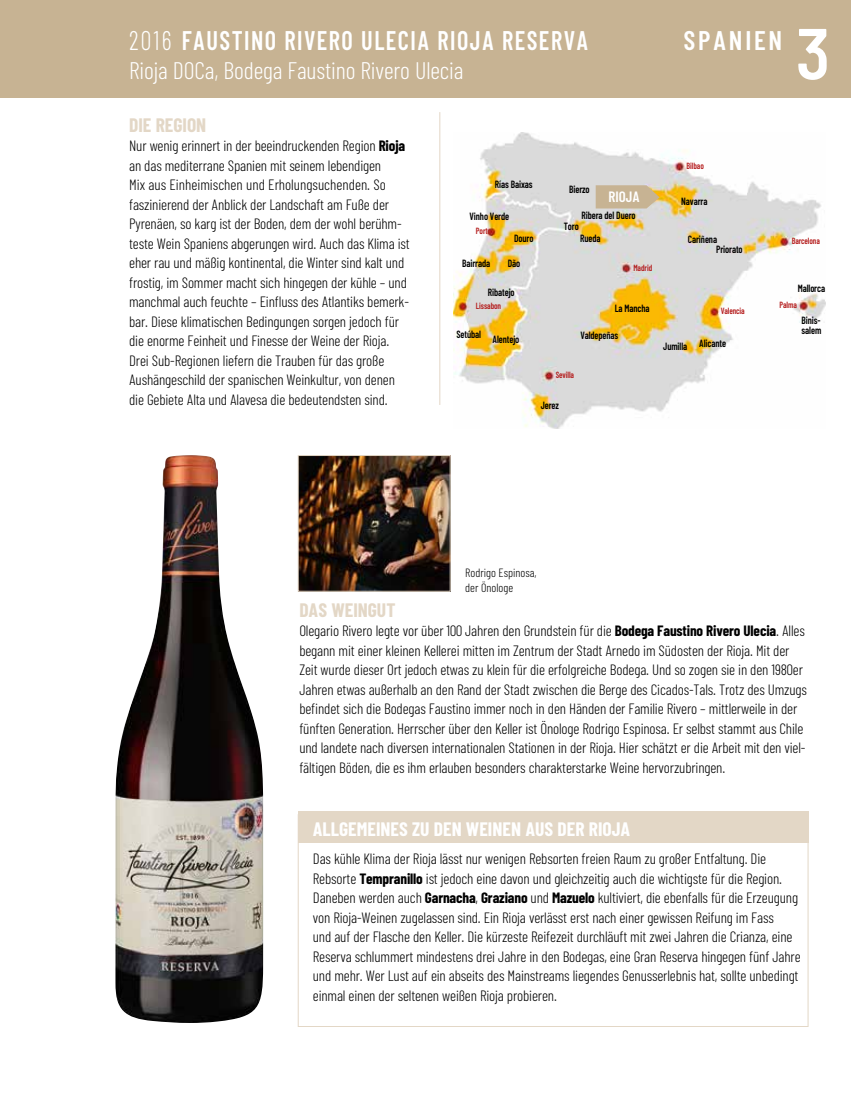
<style>
.page{position:relative;width:851px;height:1106px;background:#fff}
.page>*{position:absolute;margin:0;border:0;box-sizing:border-box;transform-origin:0 0}
.t1{font:600 72px "Barlow Condensed";color:#fff}
.t2{font:600 27px "Barlow Condensed";letter-spacing:.06em;color:#fff;scale:.9 1}
.t3{font:600 27px "Barlow Condensed";letter-spacing:.1em;color:#fff}
.t4{font:300 24px "Barlow Condensed";letter-spacing:-.005em;color:#fff}
.t5{font:700 19.5px "Barlow Condensed";color:#fff}
.t6{font:700 19.5px "Barlow Condensed";color:#e3d7c6}
.t7{font:300 15px/19.5px "Barlow Condensed";letter-spacing:-.01em;color:#000}
.t8{font:600 15px "Barlow Condensed";color:#fff}
.t9{font:300 12px/15px "Barlow Condensed";color:#000}
.t10{font:600 10.5px/10.5px "Barlow Condensed";letter-spacing:-.01em;color:#000;scale:.9 1}
.t11{font:600 9px "Barlow Condensed";letter-spacing:-.01em;color:#b51f1f;scale:.9 1}
.s1{font-weight:300}
.s2{font-weight:700}
</style>
<div class="page">
<div style="left:0;top:0;width:850px;height:98px;background:#c7b393"></div>
<div style="left:298px;top:811px;width:510px;height:32px;background:#e3d7c6"></div>
<div style="left:298px;top:814px;width:510px;height:212px;border:1px solid #e3d7c6"></div>
<hr style="left:439px;top:112px;width:1px;height:293px;background:#e3d7c6">
<img style="left:453px;top:132px;width:372px;height:296px">
<svg style="left:595px;top:185px;width:64px;height:23px"></svg>
<img style="left:115px;top:455px;width:148px;height:568px">
<img style="left:300px;top:457px;width:148px;height:132px">
<div style="left:298px;top:455px;width:152px;height:136px;border:1px solid #e3d7c6"></div>
<h2 class="t2" style="left:129px;top:23px;width:511px"><span class="s1">2016</span> FAUSTINO RIVERO ULECIA RIOJA RESERVA</h2>
<h3 class="t4" style="left:129px;top:55px;width:336px">Rioja DOCa, Bodega Faustino Rivero Ulecia</h3>
<h2 class="t3" style="left:683px;top:23px;width:100px">SPANIEN</h2>
<h1 class="t1" style="left:796px;top:9px;width:35px">3</h1>
<h3 class="t6" style="left:129px;top:112px;width:79px">DIE REGION</h3>
<p class="t7" style="left:129px;top:136px;width:282px">Nur wenig erinnert in der beeindruckenden Region <span class="s2">Rioja </span>an das mediterrane Spanien mit seinem lebendigen<br>Mix aus Einheimischen und Erholungsuchenden. So faszinierend der Anblick der Landschaft am Fuße der Pyrenäen, so karg ist der Boden, dem der wohl berühm&shy;teste Wein Spaniens abgerungen wird. Auch das Klima ist eher rau und mäßig kontinental, die Winter sind kalt und frostig, im Sommer macht sich hingegen der kühle – und manchmal auch feuchte – Einfluss des Atlantiks bemerk&shy;bar. Diese klimatischen Bedingungen sorgen jedoch für die enorme Feinheit und Finesse der Weine der Rioja.<br>Drei Sub-Regionen liefern die Trauben für das große Aushängeschild der spanischen Weinkultur, von denen die Gebiete Alta und Alavesa die bedeutendsten sind.</p>
<p class="t10" style="left:495px;top:179px;width:43px">Rías Baixas</p>
<p class="t10" style="left:569px;top:184px;width:24px">Bierzo</p>
<p class="t8" style="left:608px;top:187px;width:33px">RIOJA</p>
<p class="t10" style="left:469px;top:211px;width:46px">Vinho Verde</p>
<p class="t11" style="left:476px;top:225px;width:18px">Porto</p>
<p class="t10" style="left:462px;top:258px;width:33px">Bairrada</p>
<p class="t10" style="left:514px;top:233px;width:23px">Douro</p>
<p class="t10" style="left:507px;top:258px;width:15px">Dão</p>
<p class="t10" style="left:580px;top:204px;width:63px;line-height:22.6px">Ribera del Duero<br>Rueda</p>
<p class="t10" style="left:563px;top:221px;width:18px">Toro</p>
<p class="t11" style="left:633px;top:262px;width:22px">Madrid</p>
<p class="t10" style="left:488px;top:287px;width:31px">Ribatejo</p>
<p class="t11" style="left:476px;top:300px;width:29px">Lissabon</p>
<p class="t10" style="left:614px;top:303px;width:40px">La Mancha</p>
<p class="t10" style="left:456px;top:329px;width:29px">Setúbal</p>
<p class="t10" style="left:492px;top:333px;width:31px">Alentejo</p>
<p class="t10" style="left:580px;top:330px;width:44px">Valdepeñas</p>
<p class="t11" style="left:555px;top:369px;width:22px">Sevilla</p>
<p class="t10" style="left:540px;top:400px;width:22px">Jerez</p>
<p class="t11" style="left:686px;top:160px;width:21px">Bilbao</p>
<p class="t10" style="left:681px;top:195px;width:31px">Navarra</p>
<p class="t10" style="left:716px;top:234px;width:31px;line-height:10.1px;text-indent:-28px">Cariñena<br>Priorato</p>
<p class="t11" style="left:720px;top:305px;width:28px">Valencia</p>
<p class="t10" style="left:663px;top:338px;width:71px">Jumilla Alicante</p>
<p class="t11" style="left:791px;top:235px;width:33px">Barcelona</p>
<p class="t10" style="left:797px;top:282px;width:32px">Mallorca</p>
<p class="t11" style="left:779px;top:299px;width:21px">Palma</p>
<p class="t10" style="left:801px;top:314px;width:23px">Binis&shy;salem</p>
<p class="t9" style="left:465px;top:565px;width:73px">Rodrigo Espinosa, der Önologe</p>
<h3 class="t6" style="left:299px;top:597px;width:98px">DAS WEINGUT</h3>
<p class="t7" style="left:299px;top:620px;width:509px">Olegario Rivero legte vor über 100 Jahren den Grundstein für die <span class="s2">Bodega Faustino Rivero Ulecia</span>. Alles begann mit einer kleinen Kellerei mitten im Zentrum der Stadt Arnedo im Südosten der Rioja. Mit der Zeit wurde dieser Ort jedoch etwas zu klein für die erfolgreiche Bodega. Und so zogen sie in den 1980er Jahren etwas außerhalb an den Rand der Stadt zwischen die Berge des Cicados-Tals. Trotz des Umzugs befindet sich die Bodegas Faustino immer noch in den Händen der Familie Rivero – mittlerweile in der fünften Generation. Herrscher über den Keller ist Önologe Rodrigo Espinosa. Er selbst stammt aus Chile und landete nach diversen internationalen Stationen in der Rioja. Hier schätzt er die Arbeit mit den viel&shy;fältigen Böden, die es ihm erlauben besonders charakterstarke Weine hervorzubringen.</p>
<h3 class="t5" style="left:313px;top:817px;width:319px">ALLGEMEINES ZU DEN WEINEN AUS DER RIOJA</h3>
<p class="t7" style="left:313px;top:848px;width:489px">Das kühle Klima der Rioja lässt nur wenigen Rebsorten freien Raum zu großer Entfaltung. Die Rebsorte <span class="s2">Tempranillo</span> ist jedoch eine davon und gleichzeitig auch die wichtigste für die Region.<br>Daneben werden auch <span class="s2">Garnacha</span>, <span class="s2">Graziano</span> und <span class="s2">Mazuelo</span> kultiviert, die ebenfalls für die Erzeugung von Rioja-Weinen zugelassen sind. Ein Rioja verlässt erst nach einer gewissen Reifung im Fass<br>und auf der Flasche den Keller. Die kürzeste Reifezeit durchläuft mit zwei Jahren die Crianza, eine Reserva schlummert mindestens drei Jahre in den Bodegas, eine Gran Reserva hingegen fünf Jahre und mehr. Wer Lust auf ein abseits des Mainstreams liegendes Genusserlebnis hat, sollte unbedingt einmal einen der seltenen weißen Rioja probieren.</p>
</div>
